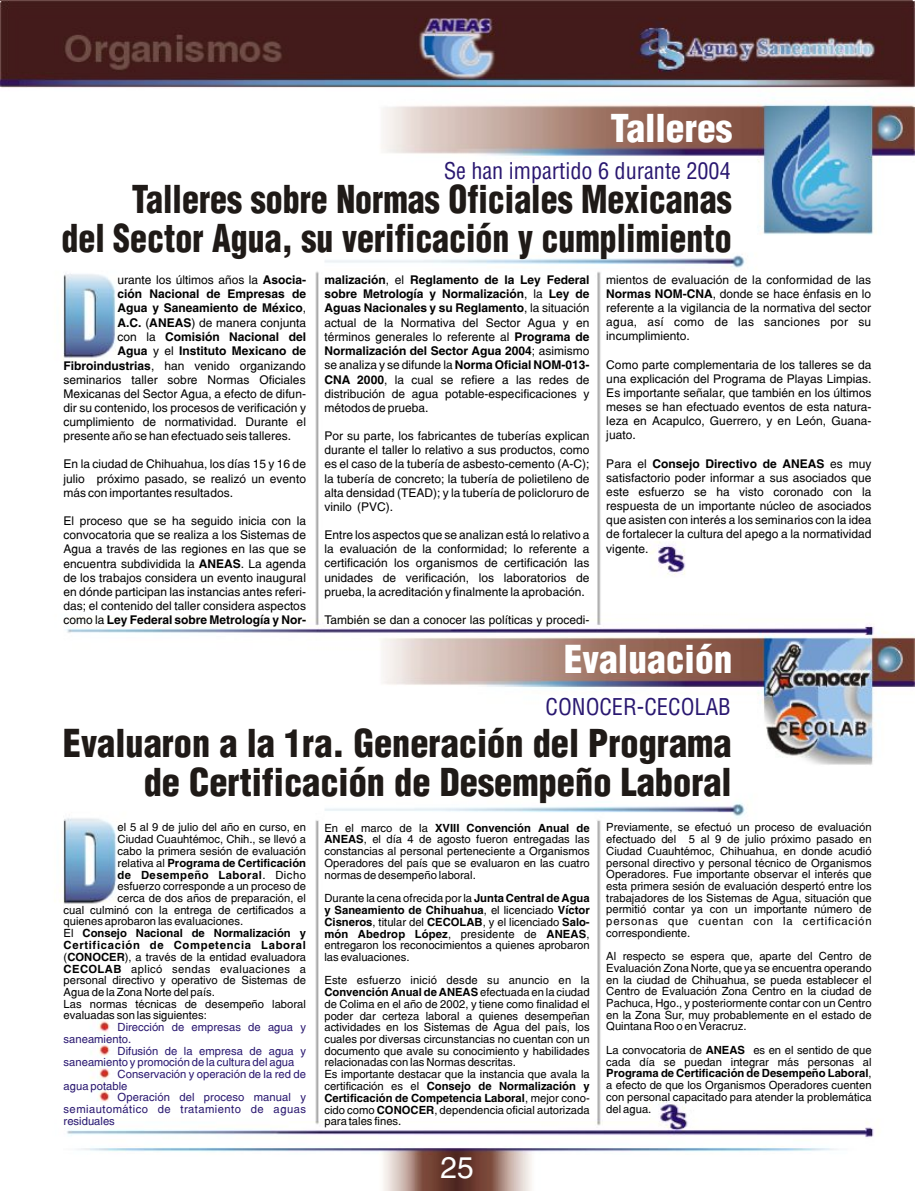
<style>
.page{position:relative;width:915px;height:1191px;background:#fff}
.page>*{position:absolute;margin:0;border:0;box-sizing:border-box;transform-origin:0 0}
.t1{font:900 37.5px/39px "Switzerland Cond";color:#1f1a17;text-align:right;scale:.9 1}
.t2{font:900 37.5px/39px "Switzerland Cond";color:#1f1a17;text-align:right}
.t3{font:900 37.5px "Switzerland Cond";color:#fff}
.t4{font:30px "Switzerland";color:#fff}
.t5{font:22.5px "Switzerland Condensed";color:#291770}
.t6{font:12px/14.1px "Switzerland";color:#000;text-align:justify}
.t7{font:700 12px "Switzerland";color:#000}
.t8{font:11.25px/11.7px "Switzerland";color:#000;text-align:justify}
.t9{font:11.25px "Switzerland";color:#291770}
.t10{font:700 11.25px "Switzerland";color:#000}
.t11{font:11.25px "Switzerland";letter-spacing:.04em;color:#291770}
.t12{font:700 11.25px "Switzerland";letter-spacing:.06em;color:#000}
.t13{font:11.25px "Switzerland";letter-spacing:.035em;color:#000}
.t14{font:700 11.25px "Switzerland";letter-spacing:.04em;color:#000}
.s1{font-weight:700}
.s2{font-weight:400}
</style>
<div class="page">
<img style="left:0;top:0;width:914px;height:1191px">
<h1 class="t3" style="left:610px;top:113px;width:124px">Talleres</h1>
<h3 class="t5" style="left:444px;top:157px;width:289px">Se han impartido 6 durante 2004</h3>
<h1 class="t1" style="left:61px;top:182px;width:746px">Talleres sobre Normas Oficiales Mexicanas<br>del Sector Agua, su verificación y cumplimiento</h1>
<p class="t6" style="left:118px;top:274px;width:190px">urante los últimos años la <span class="s1">Asocia-</span></p>
<p class="t7" style="left:118px;top:289px;width:190px">ción Nacional de Empresas de</p>
<p class="t7" style="left:118px;top:304px;width:190px">Agua y Saneamiento de México<span class="s2">,</span></p>
<p class="t6" style="left:118px;top:317px;width:190px"><span class="s1">A.C.</span> (<span class="s1">ANEAS</span>) de manera conjunta</p>
<p class="t7" style="left:118px;top:332px;width:190px"><span class="s2">con la</span> Comisión Nacional del</p>
<p class="t7" style="left:118px;top:346px;width:190px">Agua <span class="s2">y el</span> Instituto Mexicano de</p>
<p class="t6" style="left:64px;top:359px;width:244px"><span class="s1">Fibroindustrias</span>, han venido organizando</p>
<p class="t6" style="left:64px;top:374px;width:244px">seminarios taller sobre Normas Oficiales</p>
<p class="t6" style="left:64px;top:388px;width:244px">Mexicanas del Sector Agua, a efecto de difun-</p>
<p class="t6" style="left:64px;top:402px;width:244px">dir su contenido, los procesos de verificación y</p>
<p class="t6" style="left:64px;top:416px;width:244px">cumplimiento de normatividad. Durante el</p>
<p class="t6" style="left:64px;top:430px;width:229px">presente año se han efectuado seis talleres.</p>
<p class="t6" style="left:64px;top:458px;width:244px">En la ciudad de Chihuahua, los días 15 y 16 de julio próximo pasado, se realizó un evento más con importantes resultados.</p>
<p class="t6" style="left:64px;top:515px;width:244px">El proceso que se ha seguido inicia con la convocatoria que se realiza a los Sistemas de Agua a través de las regiones en las que se encuentra subdividida la <span class="s1">ANEAS</span>. La agenda de los trabajos considera un evento inaugural en dónde participan las instancias antes referi&shy;das; el contenido del taller considera aspectos como la <span class="s1">Ley Federal sobre Metrología y Nor-</span></p>
<p class="t6" style="left:324px;top:274px;width:267px"><span class="s1">malización</span>, el <span class="s1">Reglamento de la Ley Federal sobre Metrología y Normalización</span>, la <span class="s1">Ley de Aguas Nacionales y su Reglamento</span>, la situación actual de la Normativa del Sector Agua y en términos generales lo referente al <span class="s1">Programa de Normalización del Sector Agua 2004</span>; asimismo se analiza y se difunde la <span class="s1">Norma Oficial NOM-013- CNA 2000</span>, la cual se refiere a las redes de distribución de agua potable-especificaciones y métodos de prueba.</p>
<p class="t6" style="left:324px;top:430px;width:266px">Por su parte, los fabricantes de tuberías explican durante el taller lo relativo a sus productos, como es el caso de la tubería de asbesto-cemento (A-C); la tubería de concreto; la tubería de polietileno de alta densidad (TEAD); y la tubería de policloruro de vinilo (PVC).</p>
<p class="t6" style="left:324px;top:529px;width:267px">Entre los aspectos que se analizan está lo relativo a la evaluación de la conformidad; lo referente a certificación los organismos de certificación las unidades de verificación, los laboratorios de prueba, la acreditación y finalmente la aprobación.</p>
<p class="t6" style="left:324px;top:614px;width:266px">También se dan a conocer las políticas y procedi-</p>
<p class="t6" style="left:606px;top:274px;width:267px">mientos de evaluación de la conformidad de las <span class="s1">Normas NOM-CNA</span>, donde se hace énfasis en lo referente a la vigilancia de la normativa del sector agua, así como de las sanciones por su incumplimiento.</p>
<p class="t6" style="left:606px;top:359px;width:267px">Como parte complementaria de los talleres se da una explicación del Programa de Playas Limpias.<br>Es importante señalar, que también en los últimos meses se han efectuado eventos de esta natura&shy;leza en Acapulco, Guerrero, y en León, Guana&shy;juato.</p>
<p class="t6" style="left:606px;top:458px;width:267px">Para el <span class="s1">Consejo Directivo de ANEAS</span> es muy satisfactorio poder informar a sus asociados que este esfuerzo se ha visto coronado con la respuesta de un importante núcleo de asociados que asisten con interés a los seminarios con la idea de fortalecer la cultura del apego a la normatividad vigente.</p>
<h1 class="t3" style="left:564px;top:644px;width:170px">Evaluación</h1>
<h3 class="t5" style="left:546px;top:692px;width:187px">CONOCER-CECOLAB</h3>
<h1 class="t2" style="left:63px;top:727px;width:670px">Evaluaron a la 1ra. Generación del Programa de Certificación de Desempeño Laboral</h1>
<p class="t8" style="left:118px;top:823px;width:190px">el 5 al 9 de julio del año en curso, en</p>
<p class="t8" style="left:118px;top:834px;width:190px">Ciudad Cuauhtémoc, Chih., se llevó a</p>
<p class="t8" style="left:118px;top:846px;width:190px">cabo la primera sesión de evaluación</p>
<p class="t10" style="left:118px;top:858px;width:190px"><span class="s2">relativa al</span> Programa de Certificación</p>
<p class="t14" style="left:118px;top:870px;width:190px">de Desempeño Laboral<span class="s2">. Dicho</span></p>
<p class="t8" style="left:118px;top:882px;width:190px">esfuerzo corresponde a un proceso de</p>
<p class="t8" style="left:118px;top:893px;width:190px">cerca de dos años de preparación, el</p>
<p class="t8" style="left:64px;top:905px;width:244px">cual culminó con la entrega de certificados a</p>
<p class="t8" style="left:64px;top:917px;width:181px">quienes aprobaron las evaluaciones.</p>
<p class="t10" style="left:64px;top:929px;width:244px"><span class="s2">El</span> Consejo Nacional de Normalización y</p>
<p class="t12" style="left:64px;top:941px;width:244px">Certificación de Competencia Laboral</p>
<p class="t8" style="left:64px;top:952px;width:244px">(<span class="s1">CONOCER</span>), a través de la entidad evaluadora</p>
<p class="t13" style="left:64px;top:964px;width:244px"><span class="s1">CECOLAB</span> aplicó sendas evaluaciones a</p>
<p class="t8" style="left:64px;top:976px;width:244px">personal directivo y operativo de Sistemas de</p>
<p class="t8" style="left:64px;top:987px;width:153px">Agua de la Zona Norte del país.</p>
<p class="t8" style="left:64px;top:999px;width:244px">Las normas técnicas de desempeño laboral</p>
<p class="t8" style="left:64px;top:1011px;width:145px">evaluadas son las siguientes:</p>
<p class="t9" style="left:118px;top:1023px;width:190px">Dirección de empresas de agua y</p>
<p class="t9" style="left:64px;top:1035px;width:69px">saneamiento.</p>
<p class="t9" style="left:118px;top:1046px;width:190px">Difusión de la empresa de agua y</p>
<p class="t9" style="left:64px;top:1058px;width:232px">saneamiento y promoción de la cultura del agua</p>
<p class="t9" style="left:118px;top:1070px;width:190px">Conservación y operación de la red de</p>
<p class="t9" style="left:64px;top:1081px;width:65px">agua potable</p>
<p class="t9" style="left:118px;top:1093px;width:190px">Operación del proceso manual y</p>
<p class="t11" style="left:64px;top:1105px;width:244px">semiautomático de tratamiento de aguas</p>
<p class="t9" style="left:64px;top:1116px;width:53px">residuales</p>
<p class="t8" style="left:324px;top:823px;width:267px">En el marco de la <span class="s1">XVIII Convención Anual de ANEAS</span>, el día 4 de agosto fueron entregadas las constancias al personal perteneciente a Organismos Operadores del país que se evaluaron en las cuatro normas de desempeño laboral.</p>
<p class="t8" style="left:324px;top:893px;width:267px">Durante la cena ofrecida por la <span class="s1">Junta Central de Agua y Saneamiento de Chihuahua</span>, el licenciado <span class="s1">Víctor Cisneros</span>, titular del <span class="s1">CECOLAB</span>, y el licenciado <span class="s1">Salo&shy;món Abedrop López</span>, presidente de <span class="s1">ANEAS</span>, entregaron los reconocimientos a quienes aprobaron las evaluaciones.</p>
<p class="t8" style="left:324px;top:976px;width:267px;text-align:left">Este esfuerzo inició desde su anuncio en la <span class="s1">Convención Anual de ANEAS</span> efectuada en la ciudad de Colima en el año de 2002, y tiene como finalidad el poder dar certeza laboral a quienes desempeñan actividades en los Sistemas de Agua del país, los cuales por diversas circunstancias no cuentan con un documento que avale su conocimiento y habilidades relacionadas con las Normas descritas.<br>Es importante destacar que la instancia que avala la certificación es el <span class="s1">Consejo de Normalización y Certificación de Competencia Laboral</span>, mejor cono&shy;cido como <span class="s1">CONOCER</span>, dependencia oficial autorizada para tales fines.</p>
<h2 class="t4" style="left:441px;top:1156px;width:35px">25</h2>
<p class="t8" style="left:606px;top:823px;width:267px">Previamente, se efectuó un proceso de evaluación efectuado del 5 al 9 de julio próximo pasado en Ciudad Cuauhtémoc, Chihuahua, en donde acudió personal directivo y personal técnico de Organismos Operadores. Fue importante observar el interés que esta primera sesión de evaluación despertó entre los trabajadores de los Sistemas de Agua, situación que permitió contar ya con un importante número de personas que cuentan con la certificación correspondiente.</p>
<p class="t8" style="left:606px;top:951px;width:267px">Al respecto se espera que, aparte del Centro de Evaluación Zona Norte, que ya se encuentra operando en la ciudad de Chihuahua, se pueda establecer el Centro de Evaluación Zona Centro en la ciudad de Pachuca, Hgo., y posteriormente contar con un Centro en la Zona Sur, muy probablemente en el estado de Quintana Roo o en Veracruz.</p>
<p class="t8" style="left:606px;top:1045px;width:267px">La convocatoria de <span class="s1">ANEAS</span> es en el sentido de que cada día se puedan integrar más personas al <span class="s1">Programa de Certificación de Desempeño Laboral</span>, a efecto de que los Organismos Operadores cuenten con personal capacitado para atender la problemática del agua.</p>
</div>
